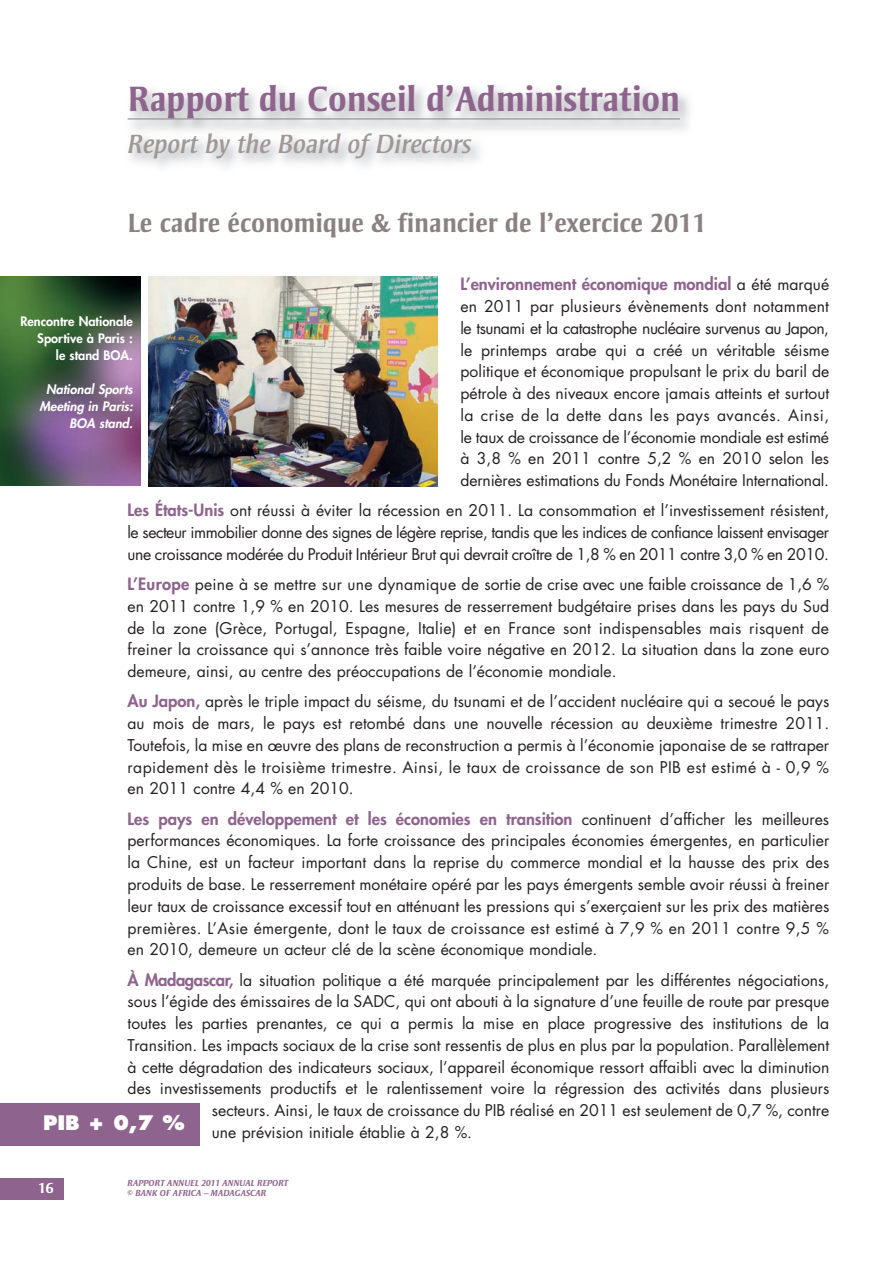
<style>
.page{position:relative;width:893px;height:1263px;background:#fff}
.page>*{position:absolute;margin:0;border:0;box-sizing:border-box;transform-origin:0 0}
.t1{font:700 36px "Strayhorn";color:#8e638d}
.t2{font:700 27px "Strayhorn";color:#8a8280}
.t3{font:italic 27px "Strayhorn";color:#a09795}
.t4{font:800 19.5px "Futura";color:#fff}
.t5{font:800 16.5px "Futura";color:#8e638d}
.t6{font:15.75px/21.8px "Futura";color:#231f20;text-align:justify}
.t7{font:700 15px "Strayhorn";color:#fff}
.t8{font:800 12.75px/17px "Futura";color:#fff;text-align:right}
.t9{font:italic 800 12.75px/17px "Futura";color:#fff;text-align:right}
.t10{font:italic 700 9px/10.8px "Strayhorn";color:#8e638d}
.s1{font-weight:400;font-size:15.75px;color:#231f20}
.s2{font-weight:800;font-size:16.5px;color:#8e638d}
</style>
<div class="page">
<hr style="left:128px;top:119px;width:552px;height:1px;background:#8a8280">
<div style="left:0;top:1178px;width:64px;height:21px;background:#8e638d"></div>
<div style="left:0;top:1103px;width:200px;height:42px;background:#8e638d"></div>
<img style="left:149px;top:277px;width:289px;height:210px">
<img style="left:0;top:277px;width:140px;height:209px">
<h1 class="t1" style="left:128px;top:85px;width:554px">Rapport du Conseil d’Administration</h1>
<h2 class="t3" style="left:128px;top:133px;width:346px">Report by the Board of Directors</h2>
<h2 class="t2" style="left:128px;top:213px;width:581px">Le cadre économique &amp; financier de l’exercice 2011</h2>
<p class="t5" style="left:460px;top:276px;width:370px">L’environnement économique mondial <span class="s1">a été marqué</span></p>
<p class="t6" style="left:460px;top:297px;width:370px">en 2011 par plusieurs évènements dont notamment le tsunami et la catastrophe nucléaire survenus au Japon, le printemps arabe qui a créé un véritable séisme politique et économique propulsant le prix du baril de pétrole à des niveaux encore jamais atteints et surtout la crise de la dette dans les pays avancés. Ainsi, le taux de croissance de l’économie mondiale est estimé à 3,8 % en 2011 contre 5,2 % en 2010 selon les dernières estimations du Fonds Monétaire International.</p>
<p class="t6" style="left:128px;top:501px;width:703px"><span class="s2">Les États-Unis</span> ont réussi à éviter la récession en 2011. La consommation et l’investissement résistent, le secteur immobilier donne des signes de légère reprise, tandis que les indices de confiance laissent envisager une croissance modérée du Produit Intérieur Brut qui devrait croître de 1,8 % en 2011 contre 3,0 % en 2010.</p>
<p class="t6" style="left:128px;top:575px;width:703px"><span class="s2">L’Europe</span> peine à se mettre sur une dynamique de sortie de crise avec une faible croissance de 1,6 % en 2011 contre 1,9 % en 2010. Les mesures de resserrement budgétaire prises dans les pays du Sud de la zone (Grèce, Portugal, Espagne, Italie) et en France sont indispensables mais risquent de freiner la croissance qui s’annonce très faible voire négative en 2012. La situation dans la zone euro demeure, ainsi, au centre des préoccupations de l’économie mondiale.</p>
<p class="t6" style="left:128px;top:692px;width:703px"><span class="s2">Au Japon,</span> après le triple impact du séisme, du tsunami et de l’accident nucléaire qui a secoué le pays au mois de mars, le pays est retombé dans une nouvelle récession au deuxième trimestre 2011.<br>Toutefois, la mise en œuvre des plans de reconstruction a permis à l’économie japonaise de se rattraper rapidement dès le troisième trimestre. Ainsi, le taux de croissance de son PIB est estimé à - 0,9 % en 2011 contre 4,4 % en 2010.</p>
<p class="t5" style="left:128px;top:811px;width:703px">Les pays en développement et les économies en transition <span class="s1">continuent d’afficher les meilleures</span></p>
<p class="t6" style="left:128px;top:831px;width:703px">performances économiques. La forte croissance des principales économies émergentes, en particulier la Chine, est un facteur important dans la reprise du commerce mondial et la hausse des prix des produits de base. Le resserrement monétaire opéré par les pays émergents semble avoir réussi à freiner leur taux de croissance excessif tout en atténuant les pressions qui s’exerçaient sur les prix des matières premières. L’Asie émergente, dont le taux de croissance est estimé à 7,9 % en 2011 contre 9,5 % en 2010, demeure un acteur clé de la scène économique mondiale.</p>
<p class="t6" style="left:128px;top:970px;width:703px"><span class="s2">À Madagascar,</span> la situation politique a été marquée principalement par les différentes négociations,</p>
<p class="t6" style="left:128px;top:992px;width:703px">sous l’égide des émissaires de la SADC, qui ont abouti à la signature d’une feuille de route par presque</p>
<p class="t6" style="left:128px;top:1014px;width:703px">toutes les parties prenantes, ce qui a permis la mise en place progressive des institutions de la</p>
<p class="t6" style="left:128px;top:1035px;width:703px">Transition. Les impacts sociaux de la crise sont ressentis de plus en plus par la population. Parallèlement</p>
<p class="t6" style="left:128px;top:1057px;width:703px">à cette dégradation des indicateurs sociaux, l’appareil économique ressort affaibli avec la diminution</p>
<p class="t6" style="left:128px;top:1079px;width:703px">des investissements productifs et le ralentissement voire la régression des activités dans plusieurs</p>
<p class="t6" style="left:212px;top:1101px;width:619px">secteurs. Ainsi, le taux de croissance du PIB réalisé en 2011 est seulement de 0,7 %, contre</p>
<p class="t6" style="left:212px;top:1122px;width:262px">une prévision initiale établie à 2,8 %.</p>
<p class="t8" style="left:20px;top:314px;width:114px">Rencontre Nationale<br>Sportive à Paris :<br>le stand BOA.</p>
<p class="t9" style="left:40px;top:382px;width:95px">National Sports<br>Meeting in Paris:<br>BOA stand.</p>
<p class="t4" style="left:43px;top:1114px;width:143px">PIB + 0,7 %</p>
<p class="t7" style="left:38px;top:1182px;width:17px">16</p>
<p class="t10" style="left:128px;top:1178px;width:162px">RAPPORT ANNUEL 2011 ANNUAL REPORT © BANK OF AFRICA – MADAGASCAR</p>
</div>
